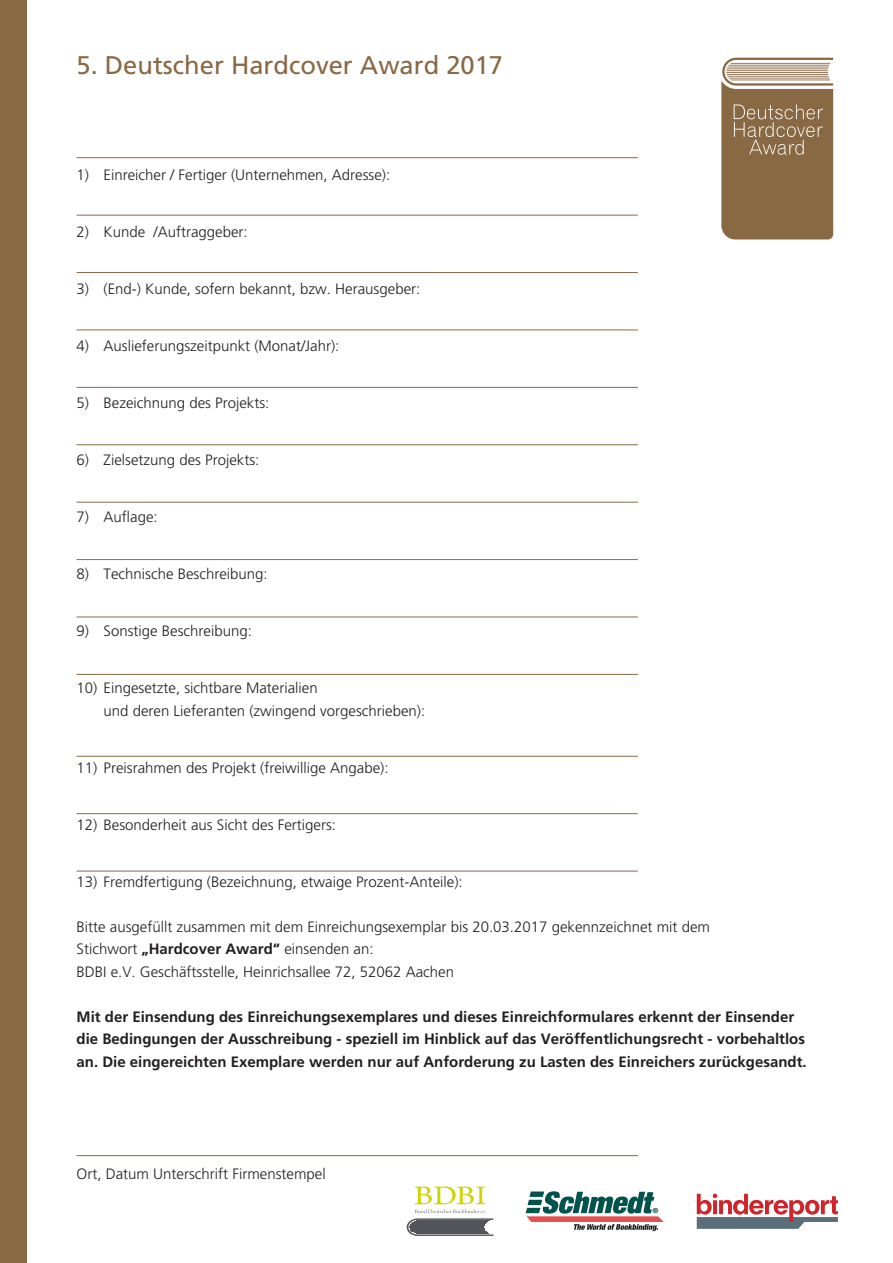
<style>
.page{position:relative;width:893px;height:1263px;background:#fff}
.page>*{position:absolute;margin:0;border:0;box-sizing:border-box;transform-origin:0 0}
.t1{font:25.5px "Frutiger CE";color:#896844}
.t2{font:300 15px/22.5px "Frutiger CE";color:#231f20}
.t3{font:700 15px/22.5px "Frutiger CE";color:#231f20}
.t4{font:800 6.9px "Helvetica Neue LT Std";color:#01534b}
.s1{font-weight:700}
</style>
<div class="page">
<div style="left:0;top:0;width:27px;height:1263px;background:#896844"></div>
<svg style="left:407px;top:1186px;width:86px;height:50px"></svg>
<hr style="left:416px;top:1220px;width:73px;height:1px;background:#54555a">
<hr style="left:414px;top:1221px;width:74px;height:1px;background:#54555a">
<hr style="left:412px;top:1222px;width:75px;height:1px;background:#54555a">
<hr style="left:411px;top:1223px;width:75px;height:1px;background:#54555a">
<hr style="left:411px;top:1224px;width:74px;height:1px;background:#54555a">
<hr style="left:410px;top:1225px;width:75px;height:1px;background:#54555a">
<hr style="left:410px;top:1226px;width:74px;height:1px;background:#54555a">
<hr style="left:410px;top:1227px;width:74px;height:1px;background:#54555a">
<hr style="left:410px;top:1228px;width:74px;height:1px;background:#54555a">
<hr style="left:410px;top:1229px;width:75px;height:1px;background:#54555a">
<hr style="left:411px;top:1230px;width:74px;height:1px;background:#54555a">
<hr style="left:411px;top:1231px;width:75px;height:1px;background:#54555a">
<hr style="left:412px;top:1232px;width:75px;height:1px;background:#54555a">
<hr style="left:414px;top:1232px;width:74px;height:1px;background:#54555a">
<hr style="left:416px;top:1233px;width:73px;height:1px;background:#54555a">
<svg style="left:697px;top:1193px;width:141px;height:36px"></svg>
<svg style="left:526px;top:1191px;width:138px;height:40px"></svg>
<hr style="left:77px;top:1155px;width:561px;height:1px;background:#896844">
<hr style="left:77px;top:157px;width:561px;height:1px;background:#896844">
<hr style="left:77px;top:215px;width:561px;height:1px;background:#896844">
<hr style="left:77px;top:272px;width:561px;height:1px;background:#896844">
<hr style="left:77px;top:330px;width:561px;height:1px;background:#896844">
<hr style="left:77px;top:387px;width:561px;height:1px;background:#896844">
<hr style="left:77px;top:444px;width:561px;height:1px;background:#896844">
<hr style="left:77px;top:502px;width:561px;height:1px;background:#896844">
<hr style="left:77px;top:559px;width:561px;height:1px;background:#896844">
<hr style="left:77px;top:617px;width:561px;height:1px;background:#896844">
<hr style="left:77px;top:674px;width:561px;height:1px;background:#896844">
<hr style="left:77px;top:756px;width:561px;height:1px;background:#896844">
<hr style="left:77px;top:813px;width:561px;height:1px;background:#896844">
<hr style="left:77px;top:871px;width:561px;height:1px;background:#896844">
<svg style="left:721px;top:58px;width:112px;height:181px;background:#987c5d"></svg>
<h1 class="t1" style="left:77px;top:50px;width:428px">5. Deutscher Hardcover Award 2017</h1>
<p class="t2" style="left:77px;top:164px;width:315px">1) Einreicher / Fertiger (Unternehmen, Adresse):</p>
<p class="t2" style="left:77px;top:221px;width:173px">2) Kunde /Auftraggeber:</p>
<p class="t2" style="left:77px;top:278px;width:345px">3) (End-) Kunde, sofern bekannt, bzw. Herausgeber:</p>
<p class="t2" style="left:77px;top:335px;width:264px">4) Auslieferungszeitpunkt (Monat/Jahr):</p>
<p class="t2" style="left:77px;top:392px;width:194px">5) Bezeichnung des Projekts:</p>
<p class="t2" style="left:77px;top:449px;width:184px">6) Zielsetzung des Projekts:</p>
<p class="t2" style="left:77px;top:506px;width:83px">7) Auflage:</p>
<p class="t2" style="left:77px;top:563px;width:193px">8) Technische Beschreibung:</p>
<p class="t2" style="left:77px;top:620px;width:177px">9) Sonstige Beschreibung:</p>
<p class="t2" style="left:104px;top:677px;width:323px;text-indent:-27px">10) Eingesetzte, sichtbare Materialien<br>und deren Lieferanten (zwingend vorgeschrieben):</p>
<p class="t2" style="left:77px;top:756px;width:314px">11) Preisrahmen des Projekt (freiwillige Angabe):</p>
<p class="t2" style="left:77px;top:813px;width:261px">12) Besonderheit aus Sicht des Fertigers:</p>
<p class="t2" style="left:77px;top:870px;width:388px">13) Fremdfertigung (Bezeichnung, etwaige Prozent-Anteile):</p>
<p class="t2" style="left:77px;top:915px;width:635px">Bitte ausgefüllt zusammen mit dem Einreichungsexemplar bis 20.03.2017 gekennzeichnet mit dem<br>Stichwort <span class="s1">„Hardcover Award“</span> einsenden an:<br>BDBI e.V. Geschäftsstelle, Heinrichsallee 72, 52062 Aachen</p>
<p class="t3" style="left:77px;top:1005px;width:732px">Mit der Einsendung des Einreichungsexemplares und dieses Einreichformulares erkennt der Einsender die Bedingungen der Ausschreibung - speziell im Hinblick auf das Veröffentlichungsrecht - vorbehaltlos an. Die eingereichten Exemplare werden nur auf Anforderung zu Lasten des Einreichers zurückgesandt.</p>
<p class="t2" style="left:77px;top:1163px;width:251px">Ort, Datum Unterschrift Firmenstempel</p>
<p class="t4" style="left:653px;top:1206px;width:7px">®</p>
</div>
